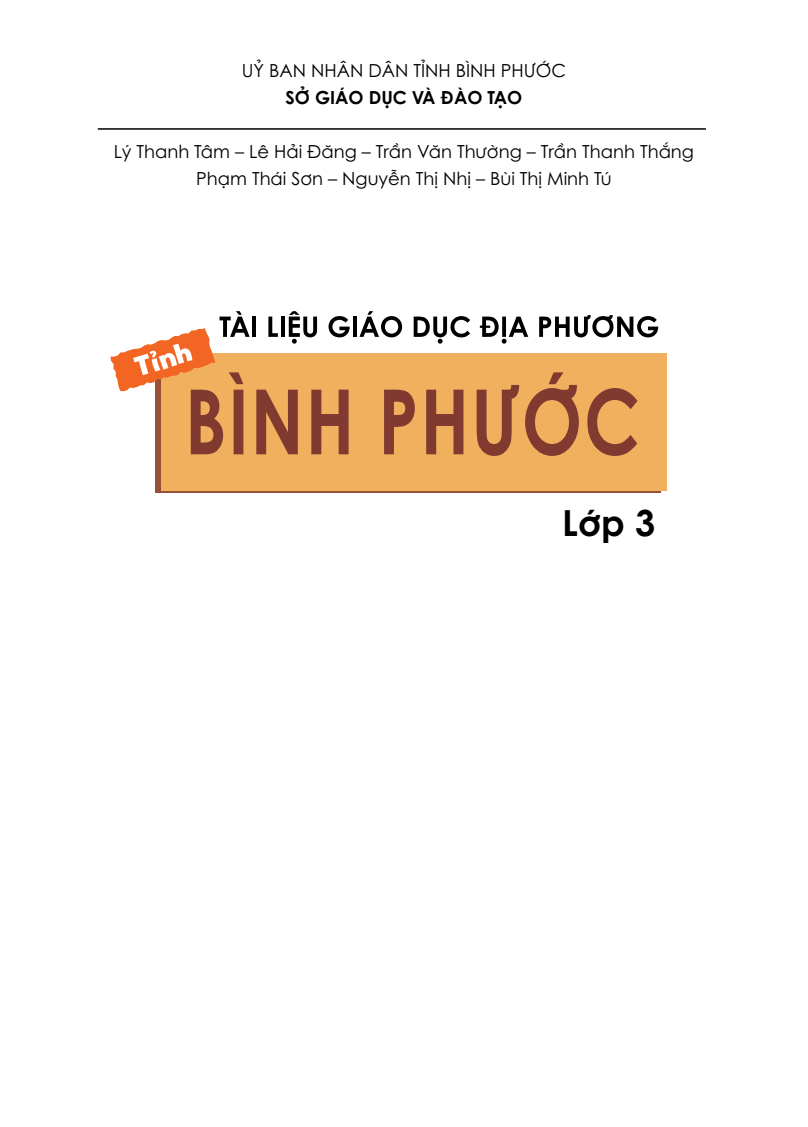
<style>
.page{position:relative;width:808px;height:1127px;background:#fff}
.page>*{position:absolute;margin:0;border:0;box-sizing:border-box;transform-origin:0 0}
.t1{font:700 90px "SVN Century Gothic";letter-spacing:.025em;color:#803a30;scale:.8 1}
.t2{font:700 36px "SVN Century Gothic";color:#000}
.t3{font:18px/27px "SVN Century Gothic";color:#000;text-align:center}
.t4{font:700 18px "SVN Century Gothic";color:#000}
</style>
<div class="page">
<hr style="left:98px;top:128px;width:608px;height:2px;background:#000">
<div style="left:155px;top:355px;width:506px;height:138px;background:#995036"></div>
<hr style="left:252px;top:317px;width:4px;height:20px;background:#000">
<svg style="left:268px;top:317px;width:10px;height:20px"></svg>
<hr style="left:281px;top:317px;width:3px;height:20px;background:#000">
<svg style="left:289px;top:311px;width:28px;height:33px"></svg>
<svg style="left:329px;top:316px;width:21px;height:21px"></svg>
<hr style="left:353px;top:317px;width:4px;height:20px;background:#000">
<svg style="left:359px;top:311px;width:43px;height:26px"></svg>
<svg style="left:414px;top:316px;width:56px;height:28px"></svg>
<svg style="left:480px;top:317px;width:48px;height:27px"></svg>
<svg style="left:539px;top:315px;width:119px;height:22px"></svg>
<div style="left:161px;top:353px;width:505px;height:138px;background:#f0b05e"></div>
<svg style="left:111px;top:311px;width:139px;height:80px"></svg>
<p class="t3" style="left:242px;top:57px;width:326px">UỶ BAN NHÂN DÂN TỈNH BÌNH PHƯỚC</p>
<p class="t4" style="left:286px;top:83px;width:238px">SỞ GIÁO DỤC VÀ ĐÀO TẠO</p>
<p class="t3" style="left:114px;top:138px;width:582px">Lý Thanh Tâm – Lê Hải Đăng – Trần Văn Thường – Trần Thanh Thắng<br>Phạm Thái Sơn – Nguyễn Thị Nhị – Bùi Thị Minh Tú</p>
<h1 class="t1" style="left:185px;top:350px;width:571px">BÌNH PHƯỚC</h1>
<h2 class="t2" style="left:562px;top:494px;width:94px">Lớp 3</h2>
</div>
